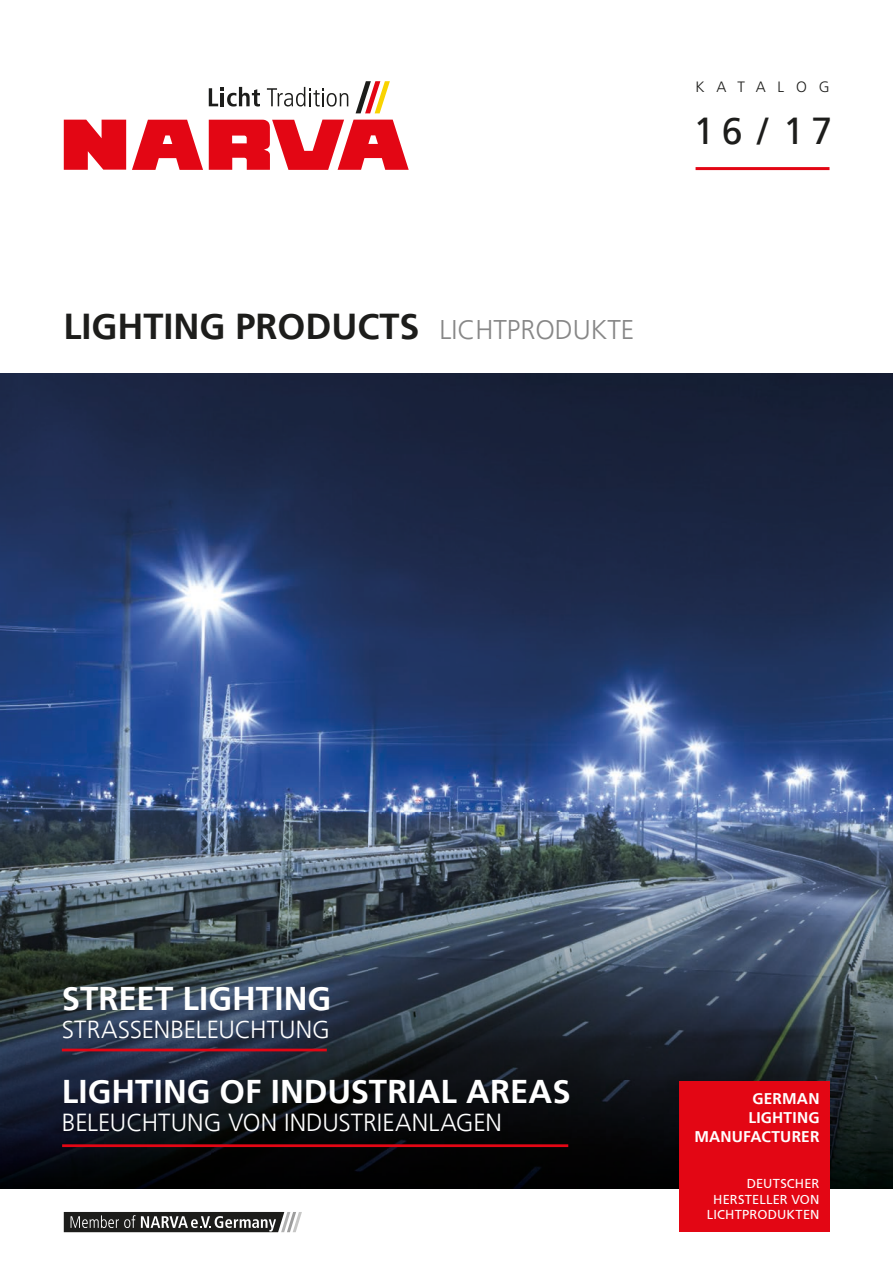
<style>
.page{position:relative;width:893px;height:1263px;background:#fff}
.page>*{position:absolute;margin:0;border:0;box-sizing:border-box;transform-origin:0 0}
.t1{font:37.5px "Frutiger LT";color:#1d1d1b}
.t2{font:700 36px "Frutiger 65";color:#1d1d1b}
.t3{font:700 32.85px "Frutiger 65";letter-spacing:.005em;color:#fff}
.t4{font:300 24.6px "Frutiger LT";color:#fff}
.t5{font:700 15.45px/18.6px "Frutiger 65";letter-spacing:.01em;color:#fff;text-align:right}
.t6{font:300 15px "Frutiger LT Pro";letter-spacing:.79em;color:#1d1d1b}
.t7{font:12.9px/15.5px "Frutiger 55 Roman";letter-spacing:.015em;color:#fff;text-align:right}
.s1{font-family:"Frutiger LT";font-weight:300;font-size:27px;color:#878787}
</style>
<div class="page">
<hr style="left:696px;top:167px;width:133px;height:3px;background:#e30614">
<img style="left:0;top:373px;width:893px;height:815px">
<div style="left:679px;top:1081px;width:151px;height:151px;background:#e30614"></div>
<hr style="left:62px;top:1049px;width:265px;height:2px;background:#e30614">
<hr style="left:62px;top:1144px;width:506px;height:3px;background:#e30614">
<svg style="left:64px;top:1212px;width:238px;height:20px;background:#535352"></svg>
<svg style="left:64px;top:120px;width:62px;height:50px;background:#e51d2a"></svg>
<svg style="left:132px;top:120px;width:71px;height:50px"></svg>
<svg style="left:209px;top:120px;width:200px;height:50px"></svg>
<svg style="left:356px;top:81px;width:34px;height:32px"></svg>
<svg style="left:209px;top:87px;width:51px;height:20px"></svg>
<svg style="left:267px;top:87px;width:81px;height:20px"></svg>
<p class="t6" style="left:696px;top:79px;width:135px">KATALOG</p>
<h1 class="t1" style="left:693px;top:109px;width:140px">16/17</h1>
<h2 class="t2" style="left:63px;top:305px;width:573px">LIGHTING PRODUCTS <span class="s1">LICHTPRODUKTE</span></h2>
<h3 class="t3" style="left:62px;top:979px;width:271px">STREET LIGHTING</h3>
<p class="t4" style="left:62px;top:1015px;width:270px">STRASSENBELEUCHTUNG</p>
<h3 class="t3" style="left:62px;top:1072px;width:510px">LIGHTING OF INDUSTRIAL AREAS</h3>
<p class="t4" style="left:62px;top:1108px;width:441px">BELEUCHTUNG VON INDUSTRIEANLAGEN</p>
<p class="t5" style="left:694px;top:1090px;width:127px">GERMAN<br>LIGHTING<br>MANUFACTURER</p>
<p class="t7" style="left:707px;top:1176px;width:114px">DEUTSCHER<br>HERSTELLER VON<br>LICHTPRODUKTEN</p>
</div>
